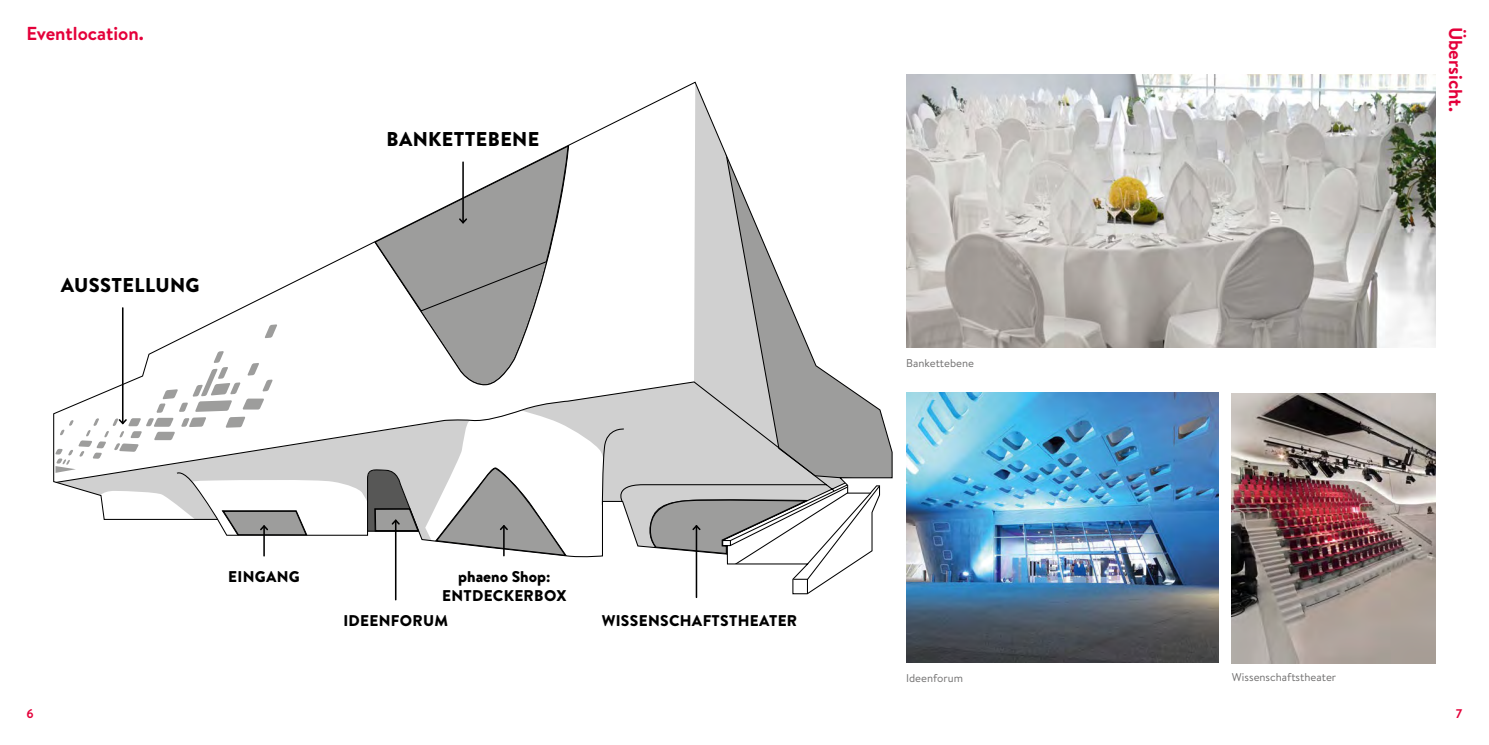
<style>
.page{position:relative;width:1489px;height:745px;background:#fff}
.page>*{position:absolute;margin:0;border:0;box-sizing:border-box;transform-origin:0 0}
.t1{font:900 20px "Brandon Text";letter-spacing:.02em;color:#000}
.t2{font:700 18.75px "Brandon Text";color:#e4003a}
.t3{font:900 15.5px/18.6px "Brandon Text";letter-spacing:.02em;color:#000;text-align:center}
.t4{font:700 12.5px "Brandon Text";color:#e4003a}
.t5{font:11.25px "Brandon Text";color:#706f6f}
</style>
<div class="page">
<svg style="left:53px;top:81px;width:840px;height:513px"></svg>
<svg style="left:374px;top:145px;width:195px;height:240px"></svg>
<hr style="left:122px;top:307px;width:1px;height:117px;background:#000">
<svg style="left:55px;top:351px;width:218px;height:121px"></svg>
<hr style="left:695px;top:524px;width:2px;height:73px;background:#000">
<svg style="left:647px;top:498px;width:161px;height:59px"></svg>
<hr style="left:395px;top:519px;width:1px;height:81px;background:#000">
<svg style="left:367px;top:469px;width:53px;height:63px;background:#7b7b7a"></svg>
<svg style="left:433px;top:466px;width:136px;height:94px"></svg>
<hr style="left:263px;top:525px;width:2px;height:31px;background:#000">
<svg style="left:221px;top:509px;width:88px;height:28px"></svg>
<img style="left:906px;top:392px;width:312px;height:270px">
<img style="left:906px;top:74px;width:529px;height:273px">
<img style="left:1231px;top:393px;width:204px;height:269px">
<p class="t2" style="left:26px;top:20px;width:119px">Eventlocation.</p>
<p class="t1" style="left:61px;top:271px;width:141px">AUSSTELLUNG</p>
<p class="t1" style="left:386px;top:125px;width:154px">BANKETTEBENE</p>
<p class="t3" style="left:228px;top:567px;width:73px">EINGANG</p>
<p class="t3" style="left:442px;top:567px;width:126px">phaeno Shop:<br>ENTDECKERBOX</p>
<p class="t3" style="left:343px;top:611px;width:106px">IDEENFORUM</p>
<p class="t3" style="left:601px;top:611px;width:197px">WISSENSCHAFTSTHEATER</p>
<p class="t5" style="left:906px;top:355px;width:69px">Bankettebene</p>
<p class="t5" style="left:906px;top:669px;width:58px">Ideenforum</p>
<p class="t2" style="left:1468px;top:27px;width:86px;rotate:90deg">Übersicht.</p>
<p class="t5" style="left:1231px;top:669px;width:106px">Wissenschaftstheater</p>
<p class="t4" style="left:27px;top:704px;width:9px">6</p>
<p class="t4" style="left:1455px;top:704px;width:8px">7</p>
</div>
